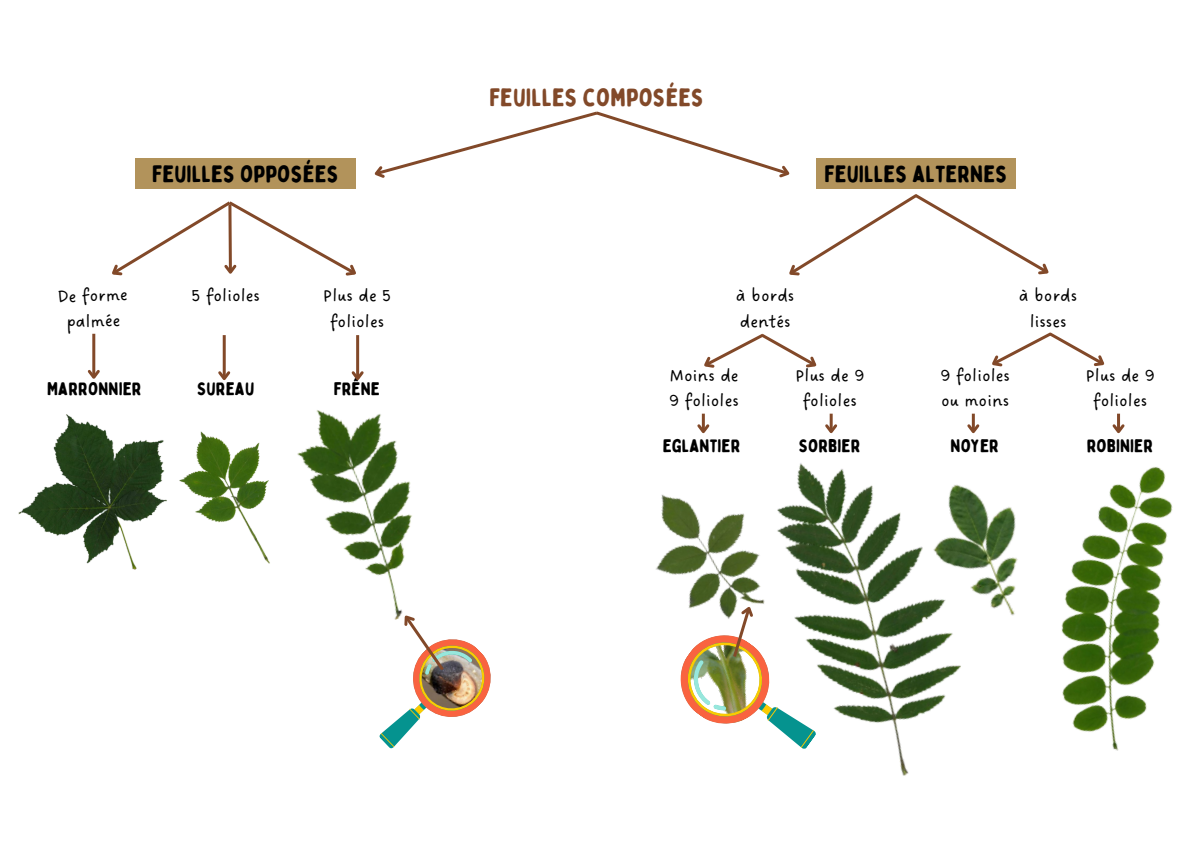
<style>
.page{position:relative;width:1191px;height:843px;background:#fff}
.page>*{position:absolute;margin:0;border:0;box-sizing:border-box;transform-origin:0 0}
.t1{font:25px "Bobby Jones Soft";color:#824929}
.t2{font:23.6px "Bobby Jones Soft";color:#000}
.t3{font:18.3px/25.5px "DO Sans Regular";color:#000;text-align:center}
.t4{font:18.1px "Bobby Jones Soft";color:#000}
</style>
<div class="page">
<div style="left:816px;top:159px;width:200px;height:30px;background:#b2935b"></div>
<svg style="left:374px;top:111px;width:416px;height:67px"></svg>
<div style="left:135px;top:159px;width:221px;height:30px;background:#b2935b"></div>
<svg style="left:112px;top:201px;width:244px;height:75px"></svg>
<svg style="left:789px;top:194px;width:260px;height:82px"></svg>
<svg style="left:704px;top:333px;width:113px;height:35px"></svg>
<svg style="left:992px;top:332px;width:113px;height:35px"></svg>
<img style="left:18px;top:414px;width:149px;height:156px">
<img style="left:179px;top:431px;width:91px;height:133px">
<img style="left:297px;top:410px;width:115px;height:197px">
<img style="left:783px;top:463px;width:178px;height:313px">
<img style="left:1061px;top:466px;width:112px;height:285px">
<img style="left:656px;top:494px;width:127px;height:107px">
<img style="left:907px;top:463px;width:111px;height:181px">
<img style="left:379px;top:607px;width:112px;height:142px">
<hr style="left:92px;top:333px;width:3px;height:44px;background:#824929">
<svg style="left:87px;top:367px;width:13px;height:12px"></svg>
<hr style="left:223px;top:335px;width:3px;height:43px;background:#824929">
<svg style="left:218px;top:368px;width:13px;height:13px"></svg>
<hr style="left:356px;top:335px;width:3px;height:43px;background:#824929">
<svg style="left:351px;top:368px;width:13px;height:13px"></svg>
<hr style="left:701px;top:413px;width:3px;height:18px;background:#824929">
<svg style="left:697px;top:421px;width:13px;height:13px"></svg>
<hr style="left:829px;top:413px;width:3px;height:18px;background:#824929">
<svg style="left:825px;top:421px;width:13px;height:13px"></svg>
<hr style="left:971px;top:413px;width:3px;height:18px;background:#824929">
<svg style="left:967px;top:421px;width:13px;height:13px"></svg>
<hr style="left:1116px;top:413px;width:3px;height:18px;background:#824929">
<svg style="left:1112px;top:421px;width:13px;height:13px"></svg>
<svg style="left:680px;top:601px;width:156px;height:175px"></svg>
<p class="t1" style="left:489px;top:82px;width:216px">FEUILLES COMPOSÉES</p>
<p class="t2" style="left:152px;top:159px;width:188px">FEUILLES OPPOSÉES</p>
<p class="t2" style="left:824px;top:159px;width:185px">FEUILLES ALTERNES</p>
<p class="t3" style="left:57px;top:285px;width:72px;rotate:-2deg">De forme palmée</p>
<p class="t3" style="left:191px;top:283px;width:70px">5 folioles</p>
<p class="t3" style="left:323px;top:283px;width:69px">Plus de 5 folioles</p>
<p class="t4" style="left:47px;top:377px;width:96px">MARRONNIER</p>
<p class="t4" style="left:197px;top:377px;width:59px">SUREAU</p>
<p class="t4" style="left:334px;top:377px;width:48px">FRÊNE</p>
<p class="t3" style="left:736px;top:283px;width:60px;text-align:left">à bords dentés</p>
<p class="t3" style="left:1018px;top:283px;width:60px">à bords lisses</p>
<p class="t3" style="left:669px;top:363px;width:71px;text-align:left">Moins de<br>9 folioles</p>
<p class="t3" style="left:795px;top:363px;width:71px">Plus de 9 folioles</p>
<p class="t3" style="left:940px;top:363px;width:71px;text-align:left">9 folioles ou moins</p>
<p class="t3" style="left:1085px;top:363px;width:71px">Plus de 9 folioles</p>
<p class="t4" style="left:662px;top:434px;width:79px">EGLANTIER</p>
<p class="t4" style="left:798px;top:434px;width:63px">SORBIER</p>
<p class="t4" style="left:950px;top:434px;width:50px">NOYER</p>
<p class="t4" style="left:1086px;top:434px;width:68px">ROBINIER</p>
</div>
